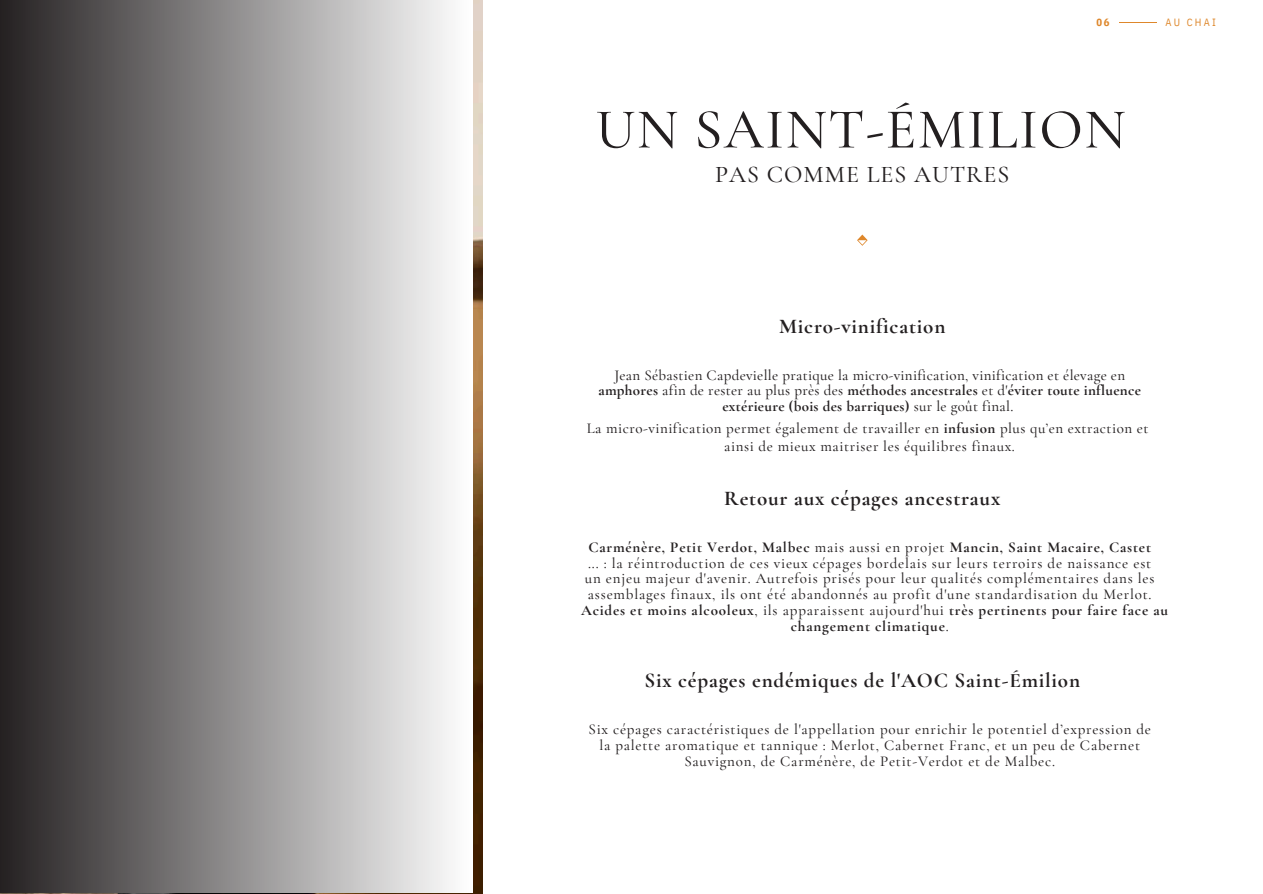
<style>
.page{position:relative;width:1263px;height:894px;background:#fff}
.page>*{position:absolute;margin:0;border:0;box-sizing:border-box;transform-origin:0 0}
.t1{font:500 57px "Cormorant Garamond";letter-spacing:.025em;color:#231f20}
.t2{font:500 24px "Cormorant Garamond";letter-spacing:.045em;color:#231f20}
.t3{font:700 21px "Cormorant Garamond";letter-spacing:.04em;color:#231f20}
.t4{font:500 15px/15.8px "Cormorant Garamond";letter-spacing:.05em;color:#231f20;text-align:center}
.t5{font:500 15px/15.8px "Cormorant Garamond";letter-spacing:.02em;color:#231f20;text-align:center}
.t6{font:700 15px "Cormorant Garamond";letter-spacing:.055em;color:#231f20}
.t7{font:10.5px "IBM Plex Sans Cond";letter-spacing:.215em;color:#de872b}
.t8{font:700 10.5px "IBM Plex Sans Cond";color:#de872b}
.s1{font-weight:700}
.s2{font-weight:500}
</style>
<div class="page">
<img style="left:0;top:0;width:483px;height:893px">
<div style="left:0;top:0;width:473px;height:892px;background:linear-gradient(to right,#242021,#fff)"></div>
<svg style="left:857px;top:234px;width:11px;height:12px"></svg>
<hr style="left:1119px;top:22px;width:37px;height:1px;background:#de872b">
<p class="t8" style="left:1096px;top:14px;width:15px">06</p>
<p class="t7" style="left:1165px;top:15px;width:52px">AU CHAI</p>
<h1 class="t1" style="left:596px;top:94px;width:532px">UN SAINT-ÉMILION</h1>
<h2 class="t2" style="left:715px;top:159px;width:296px">PAS COMME LES AUTRES</h2>
<h3 class="t3" style="left:779px;top:313px;width:168px">Micro-vinification</h3>
<p class="t5" style="left:598px;top:367px;width:544px">Jean Sébastien Capdevielle pratique la micro-vinification, vinification et élevage en <span class="s1">amphores</span> afin de rester au plus près des <span class="s1">méthodes ancestrales</span> et d'<span class="s1">éviter toute influence extérieure (bois des barriques)</span> sur le goût final.</p>
<p class="t4" style="left:587px;top:418px;width:563px;line-height:18px">La micro-vinification permet également de travailler en <span class="s1">infusion</span> plus qu’en extraction et ainsi de mieux maitriser les équilibres finaux.</p>
<h3 class="t3" style="left:724px;top:485px;width:277px">Retour aux cépages ancestraux</h3>
<p class="t6" style="left:588px;top:537px;width:564px">Carménère, Petit Verdot, Malbec <span class="s2">mais aussi en projet</span> Mancin, Saint Macaire, Castet</p>
<p class="t4" style="left:588px;top:554px;width:565px">... : la réintroduction de ces vieux cépages bordelais sur leurs terroirs de naissance est</p>
<p class="t4" style="left:585px;top:570px;width:571px">un enjeu majeur d'avenir. Autrefois prisés pour leur qualités complémentaires dans les</p>
<p class="t4" style="left:588px;top:586px;width:565px">assemblages finaux, ils ont été abandonnés au profit d'une standardisation du Merlot.</p>
<p class="t6" style="left:581px;top:600px;width:588px">Acides et moins alcooleux<span class="s2">, ils apparaissent aujourd'hui</span> très pertinents pour faire face au</p>
<p class="t6" style="left:791px;top:616px;width:159px">changement climatique<span class="s2">.</span></p>
<h3 class="t3" style="left:644px;top:667px;width:437px">Six cépages endémiques de l'AOC Saint-Émilion</h3>
<p class="t4" style="left:588px;top:721px;width:564px">Six cépages caractéristiques de l'appellation pour enrichir le potentiel d’expression de la palette aromatique et tannique : Merlot, Cabernet Franc, et un peu de Cabernet<br>Sauvignon, de Carménère, de Petit-Verdot et de Malbec.</p>
</div>
